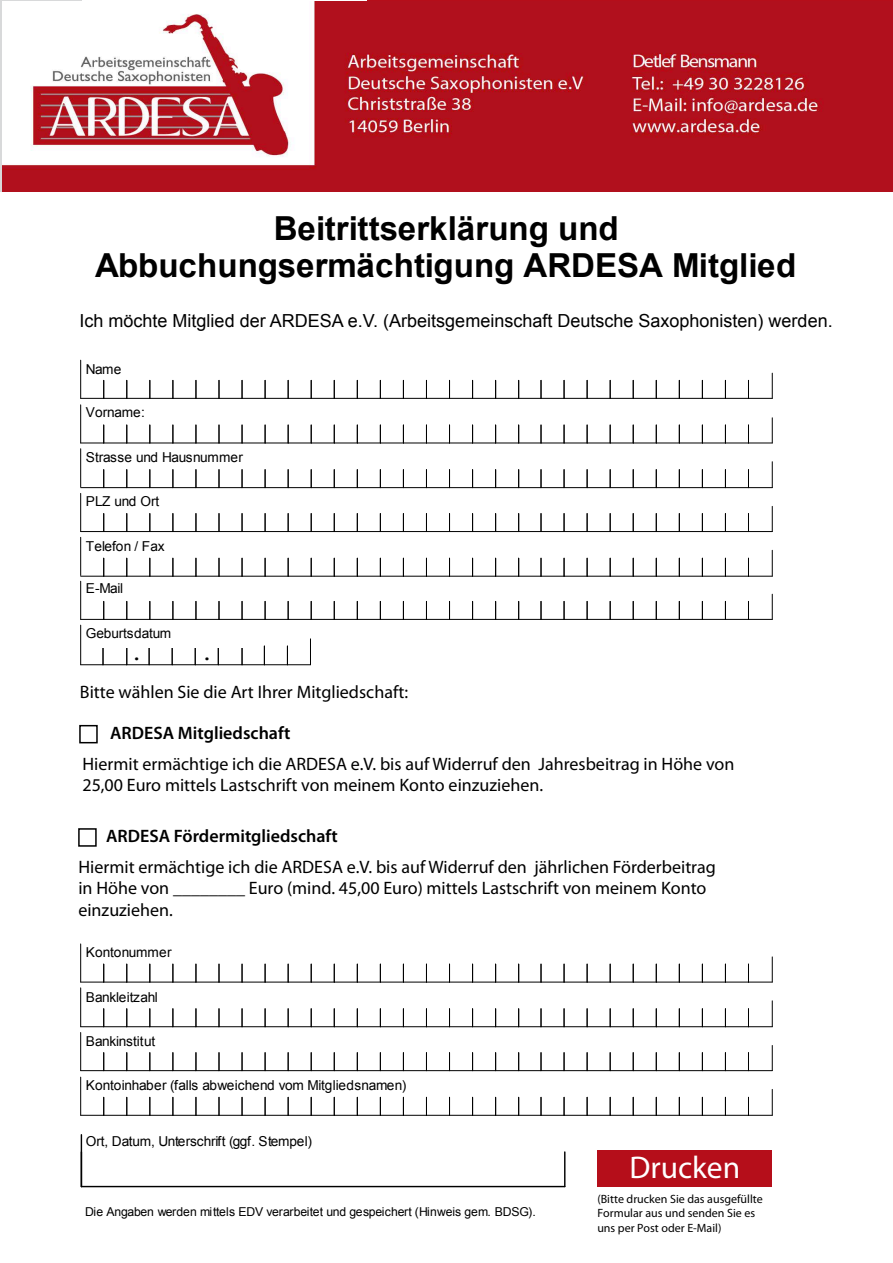
<style>
.page{position:relative;width:893px;height:1263px;background:#fff}
.page>*{position:absolute;margin:0;border:0;box-sizing:border-box;transform-origin:0 0}
.t1{font:700 33.15px/37.5px "Arial";color:#000;text-align:center}
.t2{font:31.5px "Myriad Pro";color:#fff}
.t3{font:700 20.85px "Courier New";color:#000}
.t4{font:18px/21.6px "Myriad Pro";color:#000}
.t5{font:18px "Arial";color:#000}
.t6{font:600 18px "Myriad Pro";color:#000}
.t7{font:13.65px "Arial";letter-spacing:-.015em;color:#000}
.t8{font:13.65px "Arial";letter-spacing:.01em;color:#000}
.t9{font:13.65px "Arial";letter-spacing:.02em;color:#000}
.t10{font:12.3px "Arial";letter-spacing:-.025em;color:#000}
.t11{font:12px/14.4px "Myriad Pro";color:#000}
</style>
<div class="page">
<hr style="left:80px;top:944px;width:1px;height:38px;background:#000">
<svg style="left:81px;top:957px;width:691px;height:26px"></svg>
<hr style="left:80px;top:988px;width:1px;height:39px;background:#000">
<svg style="left:81px;top:1001px;width:691px;height:26px"></svg>
<hr style="left:80px;top:1032px;width:1px;height:39px;background:#000">
<svg style="left:81px;top:1045px;width:691px;height:26px"></svg>
<hr style="left:80px;top:1077px;width:1px;height:38px;background:#000">
<svg style="left:81px;top:1089px;width:691px;height:27px"></svg>
<hr style="left:564px;top:1152px;width:1px;height:35px;background:#000">
<hr style="left:81px;top:1186px;width:483px;height:1px;background:#000">
<hr style="left:81px;top:1135px;width:1px;height:52px;background:#000">
<hr style="left:80px;top:360px;width:1px;height:38px;background:#000">
<svg style="left:81px;top:373px;width:691px;height:26px"></svg>
<hr style="left:80px;top:405px;width:1px;height:38px;background:#000">
<svg style="left:81px;top:418px;width:691px;height:26px"></svg>
<hr style="left:80px;top:449px;width:1px;height:38px;background:#000">
<svg style="left:81px;top:462px;width:691px;height:26px"></svg>
<hr style="left:80px;top:493px;width:1px;height:39px;background:#000">
<svg style="left:81px;top:506px;width:691px;height:26px"></svg>
<hr style="left:80px;top:537px;width:1px;height:38px;background:#000">
<svg style="left:81px;top:550px;width:691px;height:27px"></svg>
<hr style="left:80px;top:581px;width:1px;height:38px;background:#000">
<svg style="left:81px;top:594px;width:691px;height:26px"></svg>
<hr style="left:80px;top:625px;width:1px;height:40px;background:#000">
<svg style="left:81px;top:639px;width:230px;height:26px"></svg>
<div style="left:86px;top:625px;width:175px;height:22px;background:#fff"></div>
<div style="left:0;top:0;width:81px;height:191px;background:#d8d9da"></div>
<div style="left:79px;top:725px;width:19px;height:18px;border:2px solid #000"></div>
<div style="left:78px;top:828px;width:19px;height:19px;border:2px solid #000"></div>
<div style="left:597px;top:1150px;width:175px;height:37px;background:#b50e1a"></div>
<img style="left:2px;top:1px;width:890px;height:191px">
<h1 class="t1" style="left:95px;top:210px;width:702px">Beitrittserklärung und<br>Abbuchungsermächtigung ARDESA Mitglied</h1>
<p class="t5" style="left:80px;top:309px;width:754px">Ich möchte Mitglied der ARDESA e.V. (Arbeitsgemeinschaft Deutsche Saxophonisten) werden.</p>
<p class="t7" style="left:86px;top:360px;width:37px">Name</p>
<p class="t7" style="left:86px;top:403px;width:61px">Vorname:</p>
<p class="t7" style="left:86px;top:448px;width:159px">Strasse und Hausnummer</p>
<p class="t7" style="left:86px;top:492px;width:75px">PLZ und Ort</p>
<p class="t9" style="left:86px;top:537px;width:80px">Telefon / Fax</p>
<p class="t7" style="left:86px;top:580px;width:39px">E-Mail</p>
<p class="t7" style="left:86px;top:624px;width:87px">Geburtsdatum</p>
<p class="t3" style="left:130px;top:640px;width:14px">.</p>
<p class="t3" style="left:201px;top:640px;width:14px">.</p>
<p class="t4" style="left:80px;top:681px;width:330px">Bitte wählen Sie die Art Ihrer Mitgliedschaft:</p>
<p class="t6" style="left:110px;top:722px;width:182px">ARDESA Mitgliedschaft</p>
<p class="t4" style="left:82px;top:753px;width:653px">Hiermit ermächtige ich die ARDESA e.V. bis auf Widerruf den Jahresbeitrag in Höhe von<br>25,00 Euro mittels Lastschrift von meinem Konto einzuziehen.</p>
<p class="t6" style="left:106px;top:825px;width:233px">ARDESA Fördermitgliedschaft</p>
<p class="t4" style="left:78px;top:856px;width:639px">Hiermit ermächtige ich die ARDESA e.V. bis auf Widerruf den jährlichen Förderbeitrag in Höhe von ________ Euro (mind. 45,00 Euro) mittels Lastschrift von meinem Konto einzuziehen.</p>
<p class="t8" style="left:86px;top:943px;width:87px">Kontonummer</p>
<p class="t7" style="left:86px;top:988px;width:74px">Bankleitzahl</p>
<p class="t7" style="left:86px;top:1032px;width:71px">Bankinstitut</p>
<p class="t7" style="left:86px;top:1076px;width:322px">Kontoinhaber (falls abweichend vom Mitgliedsnamen)</p>
<p class="t7" style="left:86px;top:1132px;width:228px">Ort, Datum, Unterschrift (ggf. Stempel)</p>
<p class="t10" style="left:85px;top:1204px;width:452px">Die Angaben werden mittels EDV verarbeitet und gespeichert (Hinweis gem. BDSG).</p>
<h2 class="t2" style="left:629px;top:1148px;width:112px">Drucken</h2>
<p class="t11" style="left:597px;top:1191px;width:167px">(Bitte drucken Sie das ausgefüllte<br>Formular aus und senden Sie es uns per Post oder E-Mail)</p>
</div>
